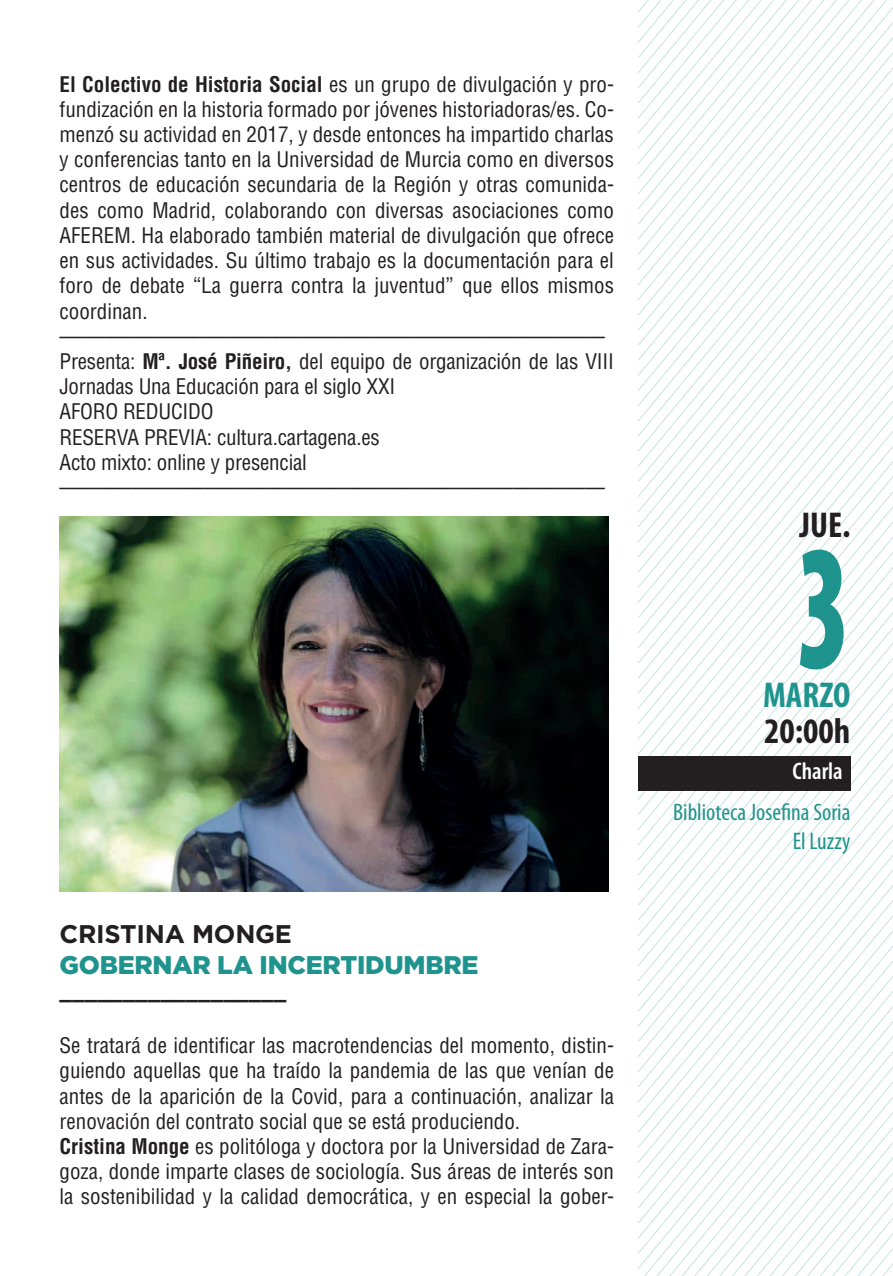
<style>
.page{position:relative;width:893px;height:1276px;background:#fff}
.page>*{position:absolute;margin:0;border:0;box-sizing:border-box;transform-origin:0 0}
.t1{font:900 condensed 180px "Myriad Pro";color:#1f938d;scale:.67 1}
.t2{font:700 condensed 36px "Myriad Pro";color:#231f20}
.t3{font:700 condensed 36px "Myriad Pro";color:#1f938d}
.t4{font:900 25.5px "Gotham";letter-spacing:-.01em;color:#1f938d}
.t5{font:700 25.5px "Gotham";letter-spacing:-.01em;color:#231f20}
.t6{font:condensed 24px/28.8px "Myriad Pro";color:#1f938d;text-align:right}
.t7{font:600 condensed 24px "Myriad Pro";color:#fff}
.t8{font:condensed 21px/25.2px "Helvetica LT Std";color:#231f20}
.t9{font:900 21px "Gotham";color:#231f20}
.s1{font-weight:700}
</style>
<div class="page">
<svg style="left:638px;top:0;width:255px;height:1276px"></svg>
<div style="left:638px;top:756px;width:212px;height:35px;background:#231f20"></div>
<img style="left:60px;top:517px;width:548px;height:374px">
<p class="t8" style="left:60px;top:71px;width:556px"><span class="s1">El Colectivo de Historia Social</span> es un grupo de divulgación y pro&shy;fundización en la historia formado por jóvenes historiadoras/es. Co&shy;menzó su actividad en 2017, y desde entonces ha impartido charlas y conferencias tanto en la Universidad de Murcia como en diversos centros de educación secundaria de la Región y otras comunida&shy;des como Madrid, colaborando con diversas asociaciones como AFEREM. Ha elaborado también material de divulgación que ofrece en sus actividades. Su último trabajo es la documentación para el foro de debate “La guerra contra la juventud” que ellos mismos coordinan. ––––––––––––––––––––––––––––––––––––––––––––––––––––– Presenta: <span class="s1">Mª. José Piñeiro,</span> del equipo de organización de las VIII Jornadas Una Educación para el siglo XXI<br>AFORO REDUCIDO<br>RESERVA PREVIA: cultura.cartagena.es<br>Acto mixto: online y presencial –––––––––––––––––––––––––––––––––––––––––––––––––––––</p>
<p class="t5" style="left:60px;top:919px;width:234px">CRISTINA MONGE</p>
<p class="t4" style="left:60px;top:950px;width:421px">GOBERNAR LA INCERTIDUMBRE</p>
<p class="t9" style="left:60px;top:979px;width:228px">__________________</p>
<p class="t8" style="left:60px;top:1032px;width:556px">Se tratará de identificar las macrotendencias del momento, distin&shy;guiendo aquellas que ha traído la pandemia de las que venían de antes de la aparición de la Covid, para a continuación, analizar la renovación del contrato social que se está produciendo.<br><span class="s1">Cristina Monge</span> es politóloga y doctora por la Universidad de Zara&shy;goza, donde imparte clases de sociología. Sus áreas de interés son la sostenibilidad y la calidad democrática, y en especial la gober-</p>
<h2 class="t2" style="left:799px;top:505px;width:53px">JUE.</h2>
<h1 class="t1" style="left:797px;top:508px;width:81px">3</h1>
<h2 class="t3" style="left:763px;top:675px;width:89px">MARZO</h2>
<h2 class="t2" style="left:764px;top:711px;width:88px">20:00h</h2>
<p class="t7" style="left:792px;top:758px;width:52px">Charla</p>
<p class="t6" style="left:673px;top:798px;width:179px">Biblioteca Josefina Soria<br>El Luzzy</p>
</div>
